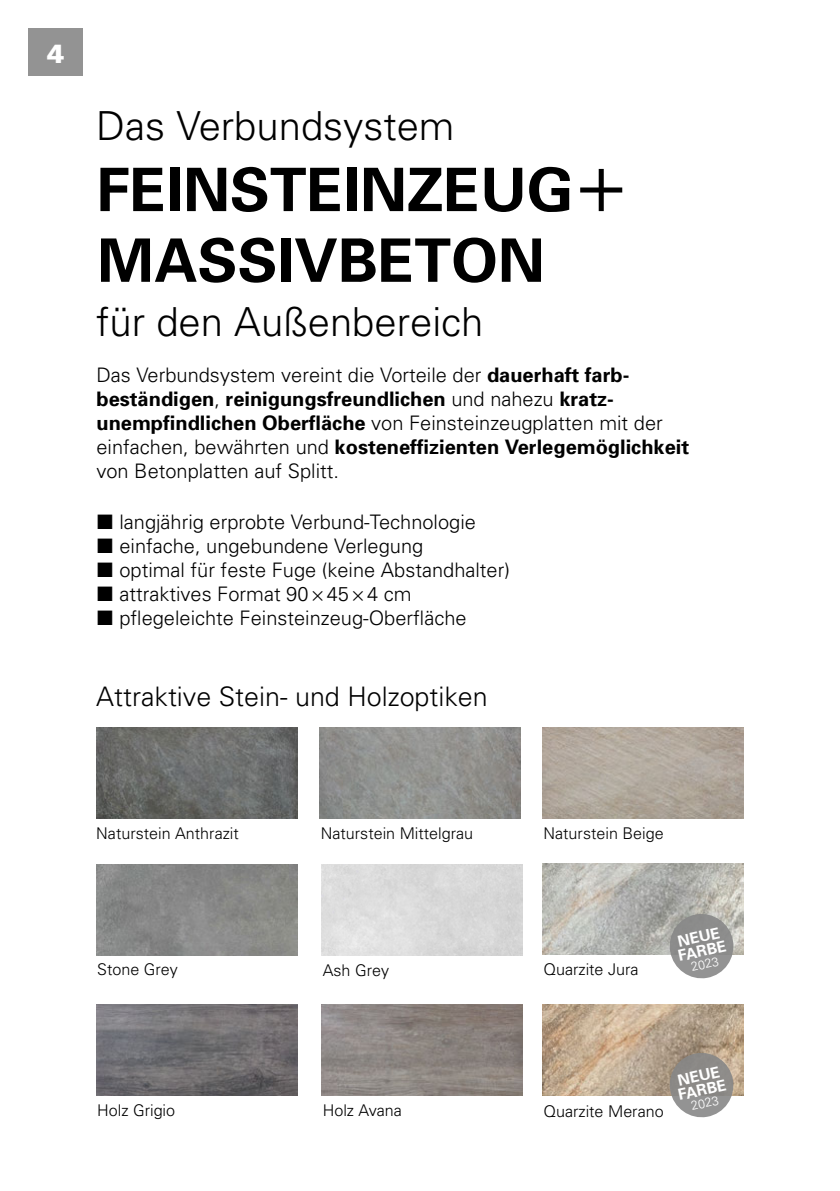
<style>
.page{position:relative;width:840px;height:1191px;background:#fff}
.page>*{position:absolute;margin:0;border:0;box-sizing:border-box;transform-origin:0 0}
.t1{font:700 60px/70.6px "Univers";color:#000}
.t2{font:300 40px "Univers";color:#000}
.t3{font:300 26.8px "Univers";color:#000}
.t4{font:900 26.4px "Univers";color:#fff}
.t5{font:300 20px/24px "Univers";color:#000}
.t6{font:300 16.2px "Univers";color:#000}
.t7{font:700 15.4px/14.2px "Univers";color:#fff}
.t8{font:300 12.6px "Univers";color:#fff}
.s1{font-weight:300;font-size:84px}
.s2{font-weight:700}
</style>
<div class="page">
<div style="left:28px;top:29px;width:55px;height:47px;background:#939393"></div>
<img style="left:96px;top:727px;width:201px;height:91px">
<img style="left:319px;top:727px;width:201px;height:91px">
<img style="left:96px;top:1004px;width:201px;height:91px">
<img style="left:96px;top:864px;width:201px;height:91px">
<img style="left:321px;top:1004px;width:201px;height:91px">
<img style="left:542px;top:727px;width:201px;height:91px">
<img style="left:542px;top:863px;width:201px;height:91px">
<img style="left:542px;top:1005px;width:201px;height:90px">
<svg style="left:666px;top:911px;width:69px;height:68px;background:#a4a4a2"></svg>
<svg style="left:666px;top:1050px;width:69px;height:68px;background:#a39e98"></svg>
<h3 class="t4" style="left:47px;top:37px;width:19px">4</h3>
<h2 class="t2" style="left:96px;top:102px;width:359px">Das Verbundsystem</h2>
<h1 class="t1" style="left:96px;top:152px;width:534px">FEINSTEINZEUG <span class="s1">+<br></span>MASSIVBETON</h1>
<h2 class="t2" style="left:96px;top:297px;width:388px">für den Außenbereich</h2>
<p class="t5" style="left:96px;top:362px;width:594px">Das Verbundsystem vereint die Vorteile der <span class="s2">dauerhaft farb&shy;beständigen</span>, <span class="s2">reinigungsfreundlichen</span> und nahezu <span class="s2">kratz&shy;unempfindlichen Oberfläche</span> von Feinsteinzeugplatten mit der einfachen, bewährten und <span class="s2">kosteneffizienten Verlegemöglichkeit </span>von Betonplatten auf Splitt.</p>
<p class="t5" style="left:119px;top:510px;width:392px">langjährig erprobte Verbund-Technologie einfache, ungebundene Verlegung<br>optimal für feste Fuge (keine Abstandhalter) attraktives Format 90×45×4 cm pflegeleichte Feinsteinzeug-Oberfläche</p>
<h3 class="t3" style="left:96px;top:680px;width:393px">Attraktive Stein- und Holzoptiken</h3>
<p class="t6" style="left:96px;top:824px;width:144px">Naturstein Anthrazit</p>
<p class="t6" style="left:320px;top:823px;width:154px">Naturstein Mittelgrau</p>
<p class="t6" style="left:543px;top:824px;width:122px">Naturstein Beige</p>
<p class="t6" style="left:97px;top:959px;width:82px">Stone Grey</p>
<p class="t6" style="left:322px;top:960px;width:68px">Ash Grey</p>
<p class="t6" style="left:543px;top:960px;width:96px">Quarzite Jura</p>
<p class="t7" style="left:673px;top:934px;width:50px;rotate:-12deg">NEUE<br>FARBE</p>
<p class="t8" style="left:689px;top:959px;width:29px;rotate:-13deg">2023</p>
<p class="t6" style="left:97px;top:1100px;width:79px">Holz Grigio</p>
<p class="t6" style="left:322px;top:1100px;width:81px">Holz Avana</p>
<p class="t6" style="left:543px;top:1101px;width:122px">Quarzite Merano</p>
<p class="t7" style="left:673px;top:1073px;width:50px;rotate:-12deg">NEUE<br>FARBE</p>
<p class="t8" style="left:689px;top:1098px;width:29px;rotate:-13deg">2023</p>
</div>
